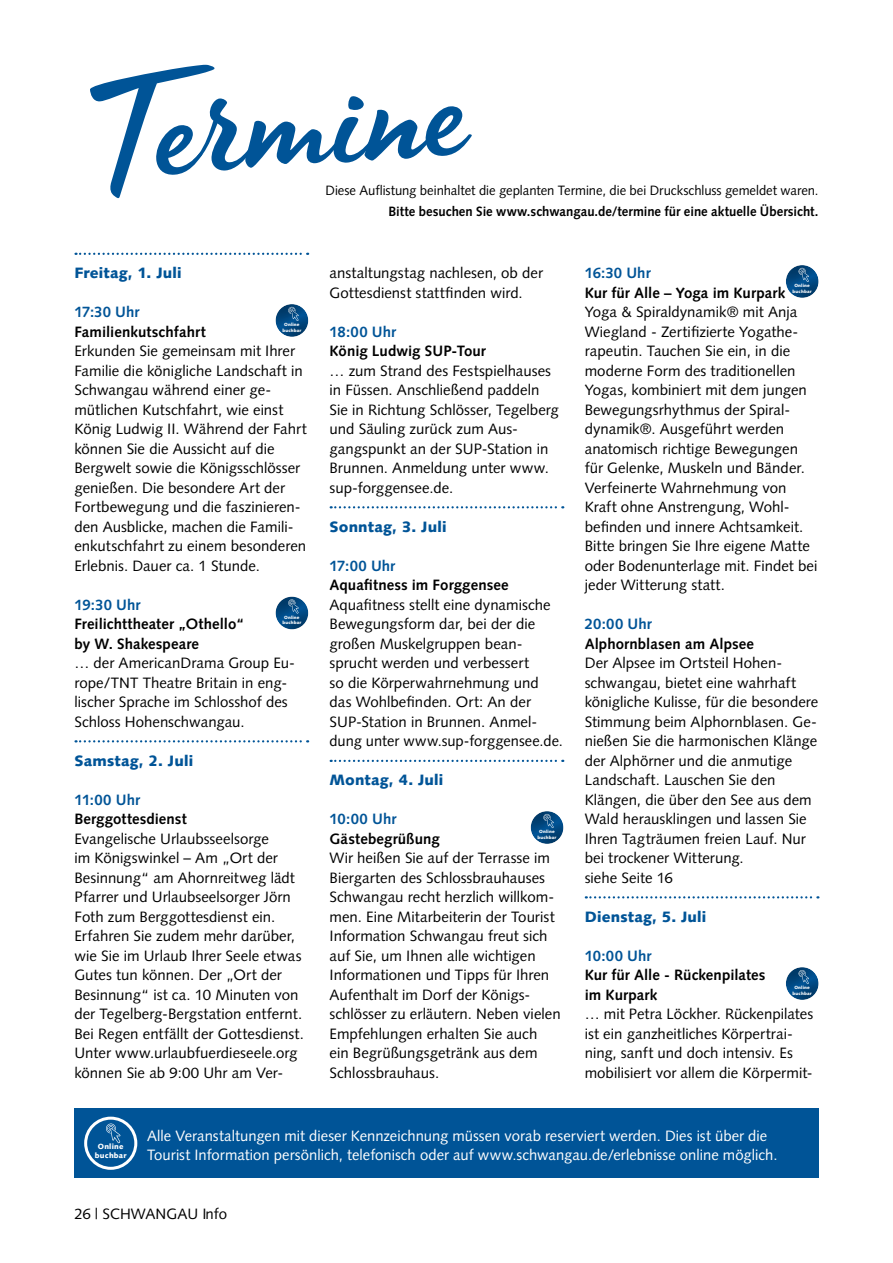
<style>
.page{position:relative;width:893px;height:1263px;background:#fff}
.page>*{position:absolute;margin:0;border:0;box-sizing:border-box;transform-origin:0 0}
.t1{font:160.8px "Timeout";color:#005497}
.t2{font:15px/19.5px "Syntax LT Pro";color:#000}
.t3{font:700 15px/19.5px "Syntax LT Pro";letter-spacing:.005em;color:#000}
.t4{font:15px/19.5px "Syntax LT Pro";color:#fff}
.t5{font:700 15px "Syntax LT Pro";letter-spacing:.005em;color:#005497}
.t6{font:900 15px "Syntax LT Pro";letter-spacing:.015em;color:#005497}
.t7{font:13.5px "Syntax LT Pro";letter-spacing:-.005em;color:#000}
.t8{font:700 13.5px "Syntax LT Pro";color:#000}
.t9{font:900 7.5px/8.7px "Syntax LT Pro";letter-spacing:.03em;color:#fff;text-align:center}
.t10{font:900 4.5px/5.2px "Syntax LT Pro";letter-spacing:.03em;color:#fff;text-align:center}
</style>
<div class="page">
<svg style="left:76px;top:253px;width:232px;height:2px"></svg>
<svg style="left:76px;top:740px;width:232px;height:2px"></svg>
<div style="left:262px;top:292px;width:59px;height:45px;background:#000;opacity:.5"></div>
<svg style="left:288px;top:307px;width:11px;height:14px"></svg>
<div style="left:262px;top:585px;width:59px;height:45px;background:#000;opacity:.5"></div>
<svg style="left:288px;top:599px;width:11px;height:14px"></svg>
<svg style="left:331px;top:506px;width:232px;height:2px"></svg>
<svg style="left:331px;top:760px;width:232px;height:2px"></svg>
<div style="left:517px;top:799px;width:59px;height:45px;background:#000;opacity:.5"></div>
<svg style="left:543px;top:814px;width:11px;height:14px"></svg>
<svg style="left:586px;top:896px;width:232px;height:2px"></svg>
<div style="left:772px;top:253px;width:60px;height:45px;background:#000;opacity:.5"></div>
<svg style="left:799px;top:268px;width:10px;height:14px"></svg>
<div style="left:772px;top:955px;width:60px;height:45px;background:#000;opacity:.5"></div>
<svg style="left:799px;top:970px;width:10px;height:14px"></svg>
<div style="left:74px;top:1108px;width:745px;height:70px;background:#005497"></div>
<div style="left:84px;top:1117px;width:53px;height:53px;border:3px solid #fff;border-radius:50%"></div>
<svg style="left:106px;top:1123px;width:14px;height:20px"></svg>
<h1 class="t1" style="left:73px;top:37px;width:388px;rotate:-4deg">Termine</h1>
<p class="t7" style="left:325px;top:182px;width:495px">Diese Auflistung beinhaltet die geplanten Termine, die bei Druckschluss gemeldet waren.</p>
<p class="t8" style="left:388px;top:203px;width:432px">Bitte besuchen Sie www.schwangau.de/termine für eine aktuelle Übersicht.</p>
<p class="t6" style="left:74px;top:264px;width:109px">Freitag, 1. Juli</p>
<p class="t5" style="left:74px;top:303px;width:67px">17:30 Uhr</p>
<p class="t3" style="left:74px;top:322px;width:133px">Familienkutschfahrt</p>
<p class="t10" style="left:282px;top:322px;width:20px">Online buchbar</p>
<p class="t2" style="left:74px;top:341px;width:234px">Erkunden Sie gemeinsam mit Ihrer Familie die königliche Landschaft in Schwangau während einer ge&shy;mütlichen Kutschfahrt, wie einst König Ludwig II. Während der Fahrt können Sie die Aussicht auf die Bergwelt sowie die Königsschlösser genießen. Die besondere Art der Fortbewegung und die faszinieren&shy;den Ausblicke, machen die Famili&shy;enkutschfahrt zu einem besonderen Erlebnis. Dauer ca. 1 Stunde.</p>
<p class="t5" style="left:74px;top:596px;width:68px">19:30 Uhr</p>
<p class="t3" style="left:74px;top:614px;width:171px">Freilichttheater „Othello“</p>
<p class="t10" style="left:282px;top:615px;width:20px">Online buchbar</p>
<p class="t3" style="left:74px;top:634px;width:126px">by W. Shakespeare</p>
<p class="t2" style="left:74px;top:653px;width:222px">… der AmericanDrama Group Eu&shy;rope/TNT Theatre Britain in eng&shy;lischer Sprache im Schlosshof des<br>Schloss Hohenschwangau.</p>
<p class="t6" style="left:74px;top:752px;width:120px">Samstag, 2. Juli</p>
<p class="t5" style="left:74px;top:791px;width:67px">11:00 Uhr</p>
<p class="t3" style="left:74px;top:809px;width:114px">Berggottesdienst</p>
<p class="t2" style="left:74px;top:829px;width:231px">Evangelische Urlaubsseelsorge<br>im Königswinkel – Am „Ort der Besinnung“ am Ahornreitweg lädt Pfarrer und Urlaubseelsorger Jörn Foth zum Berggottesdienst ein.<br>Erfahren Sie zudem mehr darüber, wie Sie im Urlaub Ihrer Seele etwas Gutes tun können. Der „Ort der Besinnung“ ist ca. 10 Minuten von der Tegelberg-Bergstation entfernt.<br>Bei Regen entfällt der Gottesdienst.<br>Unter www.urlaubfuerdieseele.org können Sie ab 9:00 Uhr am Ver-</p>
<p class="t2" style="left:330px;top:263px;width:215px">anstaltungstag nachlesen, ob der<br>Gottesdienst stattfinden wird.</p>
<p class="t5" style="left:330px;top:323px;width:68px">18:00 Uhr</p>
<p class="t3" style="left:330px;top:341px;width:158px">König Ludwig SUP-Tour</p>
<p class="t2" style="left:330px;top:361px;width:231px">… zum Strand des Festspielhauses in Füssen. Anschließend paddeln<br>Sie in Richtung Schlösser, Tegelberg und Säuling zurück zum Aus&shy;gangspunkt an der SUP-Station in<br>Brunnen. Anmeldung unter www. sup-forggensee.de.</p>
<p class="t6" style="left:330px;top:518px;width:118px">Sonntag, 3. Juli</p>
<p class="t5" style="left:330px;top:557px;width:67px">17:00 Uhr</p>
<p class="t3" style="left:330px;top:575px;width:181px">Aquafitness im Forggensee</p>
<p class="t2" style="left:330px;top:595px;width:235px">Aquafitness stellt eine dynamische<br>Bewegungsform dar, bei der die großen Muskelgruppen bean&shy;sprucht werden und verbessert<br>so die Körperwahrnehmung und das Wohlbefinden. Ort: An der<br>SUP-Station in Brunnen. Anmel&shy;dung unter www.sup-forggensee.de.</p>
<p class="t6" style="left:330px;top:771px;width:115px">Montag, 4. Juli</p>
<p class="t5" style="left:330px;top:810px;width:68px">10:00 Uhr</p>
<p class="t3" style="left:330px;top:829px;width:112px">Gästebegrüßung</p>
<p class="t10" style="left:537px;top:829px;width:20px">Online buchbar</p>
<p class="t2" style="left:330px;top:848px;width:233px">Wir heißen Sie auf der Terrasse im<br>Biergarten des Schlossbrauhauses<br>Schwangau recht herzlich willkom&shy;men. Eine Mitarbeiterin der Tourist<br>Information Schwangau freut sich auf Sie, um Ihnen alle wichtigen<br>Informationen und Tipps für Ihren<br>Aufenthalt im Dorf der Königs&shy;schlösser zu erläutern. Neben vielen<br>Empfehlungen erhalten Sie auch<br>ein Begrüßungsgetränk aus dem<br>Schlossbrauhaus.</p>
<p class="t5" style="left:585px;top:264px;width:67px">16:30 Uhr</p>
<p class="t3" style="left:585px;top:283px;width:202px">Kur für Alle – Yoga im Kurpark</p>
<p class="t10" style="left:793px;top:283px;width:20px">Online buchbar</p>
<p class="t2" style="left:585px;top:302px;width:234px">Yoga &amp; Spiraldynamik® mit Anja<br>Wiegland - Zertifizierte Yogathe&shy;rapeutin. Tauchen Sie ein, in die moderne Form des traditionellen<br>Yogas, kombiniert mit dem jungen<br>Bewegungsrhythmus der Spiral&shy;dynamik®. Ausgeführt werden anatomisch richtige Bewegungen für Gelenke, Muskeln und Bänder.<br>Verfeinerte Wahrnehmung von<br>Kraft ohne Anstrengung, Wohl&shy;befinden und innere Achtsamkeit.<br>Bitte bringen Sie Ihre eigene Matte oder Bodenunterlage mit. Findet bei jeder Witterung statt.</p>
<p class="t5" style="left:585px;top:615px;width:69px">20:00 Uhr</p>
<p class="t3" style="left:585px;top:634px;width:171px">Alphornblasen am Alpsee</p>
<p class="t2" style="left:585px;top:653px;width:235px">Der Alpsee im Ortsteil Hohen&shy;schwangau, bietet eine wahrhaft königliche Kulisse, für die besondere<br>Stimmung beim Alphornblasen. Ge&shy;nießen Sie die harmonischen Klänge der Alphörner und die anmutige<br>Landschaft. Lauschen Sie den<br>Klängen, die über den See aus dem<br>Wald herausklingen und lassen Sie<br>Ihren Tagträumen freien Lauf. Nur bei trockener Witterung.<br>siehe Seite 16</p>
<p class="t6" style="left:585px;top:908px;width:123px">Dienstag, 5. Juli</p>
<p class="t5" style="left:585px;top:947px;width:68px">10:00 Uhr</p>
<p class="t3" style="left:585px;top:965px;width:182px">Kur für Alle - Rückenpilates im Kurpark</p>
<p class="t10" style="left:793px;top:985px;width:20px">Online buchbar</p>
<p class="t2" style="left:585px;top:1004px;width:230px">… mit Petra Löckher. Rückenpilates ist ein ganzheitliches Körpertrai&shy;ning, sanft und doch intensiv. Es mobilisiert vor allem die Körpermit-</p>
<p class="t9" style="left:95px;top:1142px;width:33px">Online buchbar</p>
<p class="t4" style="left:147px;top:1126px;width:632px">Alle Veranstaltungen mit dieser Kennzeichnung müssen vorab reserviert werden. Dies ist über die<br>Tourist Information persönlich, telefonisch oder auf www.schwangau.de/erlebnisse online möglich.</p>
<p class="t2" style="left:74px;top:1204px;width:154px">26 | SCHWANGAU Info</p>
</div>
